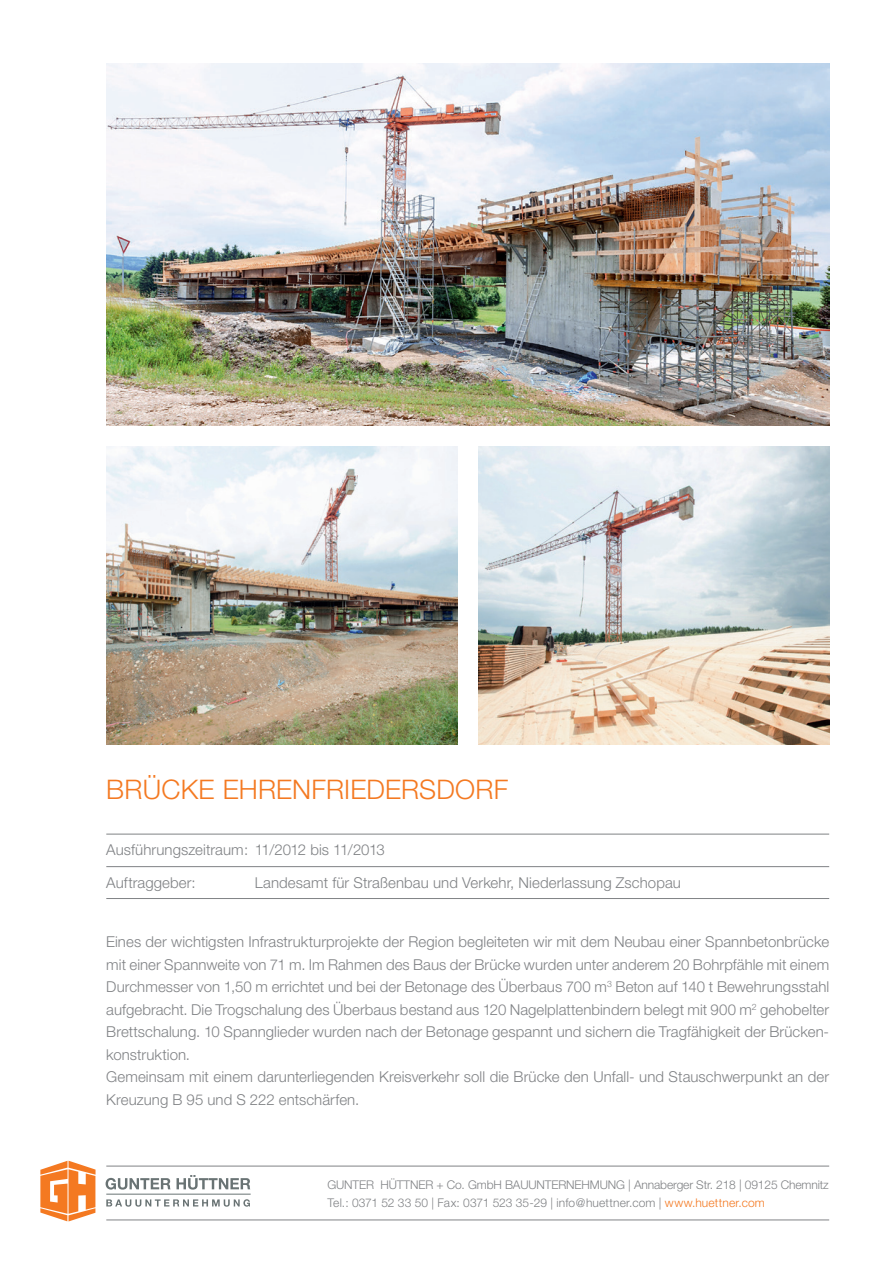
<style>
.page{position:relative;width:893px;height:1263px;background:#fff}
.page>*{position:absolute;margin:0;border:0;box-sizing:border-box;transform-origin:0 0}
.t1{font:300 27px "Helvetica Neue";letter-spacing:.01em;color:#f47921}
.t2{font:300 15px/22.5px "Helvetica Neue";letter-spacing:.005em;color:#808285}
.t3{font:300 12px/18px "Helvetica Neue";letter-spacing:-.01em;color:#808285}
.s1{color:#f47921}
</style>
<div class="page">
<img style="left:106px;top:446px;width:351px;height:298px">
<img style="left:106px;top:64px;width:723px;height:361px">
<img style="left:478px;top:446px;width:351px;height:298px">
<hr style="left:106px;top:866px;width:723px;height:1px;background:#808285">
<hr style="left:106px;top:834px;width:723px;height:1px;background:#808285">
<hr style="left:106px;top:898px;width:723px;height:1px;background:#808285">
<svg style="left:106px;top:1178px;width:64px;height:11px"></svg>
<svg style="left:177px;top:1175px;width:73px;height:14px"></svg>
<svg style="left:106px;top:1199px;width:144px;height:8px"></svg>
<hr style="left:106px;top:1194px;width:145px;height:1px;background:#697374">
<svg style="left:40px;top:1161px;width:56px;height:60px"></svg>
<hr style="left:106px;top:1166px;width:723px;height:1px;background:#808285">
<hr style="left:106px;top:1220px;width:723px;height:1px;background:#808285">
<h1 class="t1" style="left:106px;top:773px;width:404px">Brücke Ehrenfriedersdorf</h1>
<p class="t2" style="left:106px;top:838px;width:280px">Ausführungszeitraum: 11/2012 bis 11/2013</p>
<p class="t2" style="left:106px;top:871px;width:91px">Auftraggeber:</p>
<p class="t2" style="left:255px;top:871px;width:428px">Landesamt für Straßenbau und Verkehr, Niederlassung Zschopau</p>
<p class="t2" style="left:106px;top:930px;width:724px">Eines der wichtigsten Infrastrukturprojekte der Region begleiteten wir mit dem Neubau einer Spannbetonbrücke mit einer Spannweite von 71 m. Im Rahmen des Baus der Brücke wurden unter anderem 20 Bohrpfähle mit einem Durchmesser von 1,50 m errichtet und bei der Betonage des Überbaus 700 m<sup>3</sup> Beton auf 140 t Bewehrungsstahl aufgebracht. Die Trogschalung des Überbaus bestand aus 120 Nagelplattenbindern belegt mit 900 m<sup>2</sup> gehobelter Brettschalung. 10 Spannglieder wurden nach der Betonage gespannt und sichern die Tragfähigkeit der Brücken&shy;konstruktion.<br>Gemeinsam mit einem darunterliegenden Kreisverkehr soll die Brücke den Unfall- und Stauschwerpunkt an der Kreuzung B 95 und S 222 entschärfen.</p>
<p class="t3" style="left:327px;top:1175px;width:503px">GUnter Hüttner + Co. GmbH BAuu nternehmung | Annaberger Str. 218 | 09125 Chemnitz<br>Tel.: 0371 52 33 50 | Fax: 0371 523 35-29 | info@huettner.com | <span class="s1">www.huettner.com</span></p>
</div>
